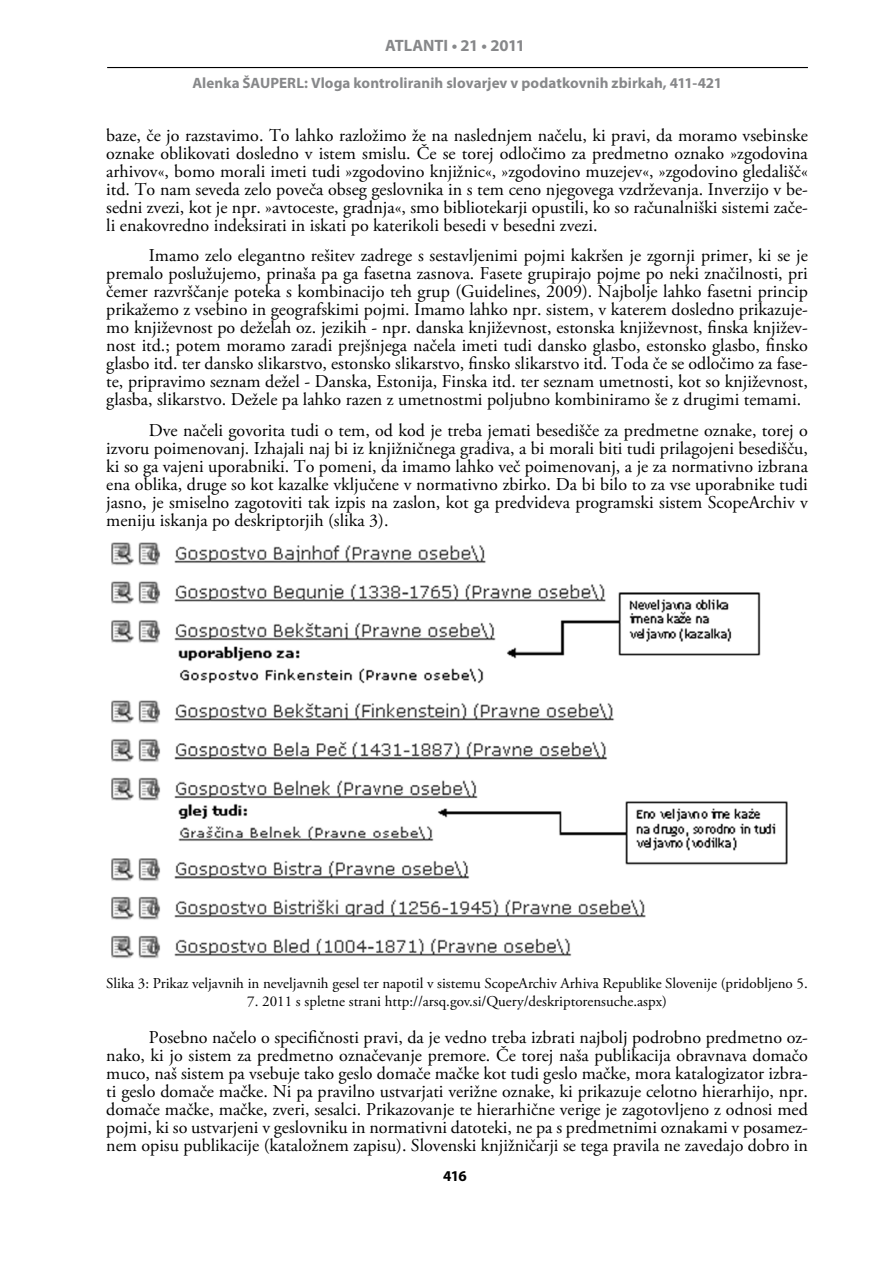
<style>
.page{position:relative;width:893px;height:1263px;background:#fff}
.page>*{position:absolute;margin:0;border:0;box-sizing:border-box;transform-origin:0 0}
.t1{font:18px/18px "Adobe Garamond Pro";letter-spacing:-.02em;color:#000;text-align:justify}
.t2{font:700 16.5px "Myriad Pro";letter-spacing:-.005em;color:#87888a}
.t3{font:15px "Adobe Garamond Pro";letter-spacing:-.01em;color:#000}
.t4{font:700 15px "Myriad Pro";letter-spacing:.005em;color:#87888a}
.t5{font:700 15px "Myriad Pro";color:#000}
</style>
<div class="page">
<hr style="left:107px;top:67px;width:701px;height:1px;background:#000">
<img style="left:111px;top:542px;width:677px;height:417px">
<p class="t2" style="left:385px;top:35px;width:141px">ATLANTI • 21 • 2011</p>
<p class="t4" style="left:192px;top:73px;width:531px">Alenka ŠAUPERL: Vloga kontroliranih slovarjev v podatkovnih zbirkah, 411-421</p>
<p class="t1" style="left:106px;top:127px;width:703px">baze, če jo razstavimo. To lahko razložimo že na naslednjem načelu, ki pravi, da moramo vsebinske oznake oblikovati dosledno v istem smislu. Če se torej odločimo za predmetno oznako »zgodovina arhivov«, bomo morali imeti tudi »zgodovino knjižnic«, »zgodovino muzejev«, »zgodovino gledališč« itd. To nam seveda zelo poveča obseg geslovnika in s tem ceno njegovega vzdrževanja. Inverzijo v be&shy;sedni zvezi, kot je npr. »avtoceste, gradnja«, smo bibliotekarji opustili, ko so računalniški sistemi zače&shy;li enakovredno indeksirati in iskati po katerikoli besedi v besedni zvezi.</p>
<p class="t1" style="left:106px;top:247px;width:703px;text-indent:43px">Imamo zelo elegantno rešitev zadrege s sestavljenimi pojmi kakršen je zgornji primer, ki se je premalo poslužujemo, prinaša pa ga fasetna zasnova. Fasete grupirajo pojme po neki značilnosti, pri čemer razvrščanje poteka s kombinacijo teh grup (Guidelines, 2009). Najbolje lahko fasetni princip prikažemo z vsebino in geografskimi pojmi. Imamo lahko npr. sistem, v katerem dosledno prikazuje&shy;mo književnost po deželah oz. jezikih - npr. danska književnost, estonska književnost, finska književ&shy;nost itd.; potem moramo zaradi prejšnjega načela imeti tudi dansko glasbo, estonsko glasbo, finsko glasbo itd. ter dansko slikarstvo, estonsko slikarstvo, finsko slikarstvo itd. Toda če se odločimo za fase&shy;te, pripravimo seznam dežel - Danska, Estonija, Finska itd. ter seznam umetnosti, kot so književnost, glasba, slikarstvo. Dežele pa lahko razen z umetnostmi poljubno kombiniramo še z drugimi temami.</p>
<p class="t1" style="left:106px;top:422px;width:703px;text-indent:43px">Dve načeli govorita tudi o tem, od kod je treba jemati besedišče za predmetne oznake, torej o izvoru poimenovanj. Izhajali naj bi iz knjižničnega gradiva, a bi morali biti tudi prilagojeni besedišču, ki so ga vajeni uporabniki. To pomeni, da imamo lahko več poimenovanj, a je za normativno izbrana ena oblika, druge so kot kazalke vključene v normativno zbirko. Da bi bilo to za vse uporabnike tudi jasno, je smiselno zagotoviti tak izpis na zaslon, kot ga predvideva programski sistem ScopeArchiv v meniju iskanja po deskriptorjih (slika 3).</p>
<p class="t3" style="left:106px;top:974px;width:703px">Slika 3: Prikaz veljavnih in neveljavnih gesel ter napotil v sistemu ScopeArchiv Arhiva Republike Slovenije (pridobljeno 5.</p>
<p class="t3" style="left:247px;top:992px;width:421px">7. 2011 s spletne strani http://arsq.gov.si/Query/deskriptorensuche.aspx)</p>
<p class="t1" style="left:106px;top:1029px;width:703px;text-indent:43px">Posebno načelo o specifičnosti pravi, da je vedno treba izbrati najbolj podrobno predmetno oz&shy;nako, ki jo sistem za predmetno označevanje premore. Če torej naša publikacija obravnava domačo muco, naš sistem pa vsebuje tako geslo domače mačke kot tudi geslo mačke, mora katalogizator izbra&shy;ti geslo domače mačke. Ni pa pravilno ustvarjati verižne oznake, ki prikazuje celotno hierarhijo, npr. domače mačke, mačke, zveri, sesalci. Prikazovanje te hierarhične verige je zagotovljeno z odnosi med pojmi, ki so ustvarjeni v geslovniku in normativni datoteki, ne pa s predmetnimi oznakami v posamez&shy;nem opisu publikacije (kataložnem zapisu). Slovenski knjižničarji se tega pravila ne zavedajo dobro in</p>
<p class="t5" style="left:443px;top:1166px;width:25px">416</p>
</div>
